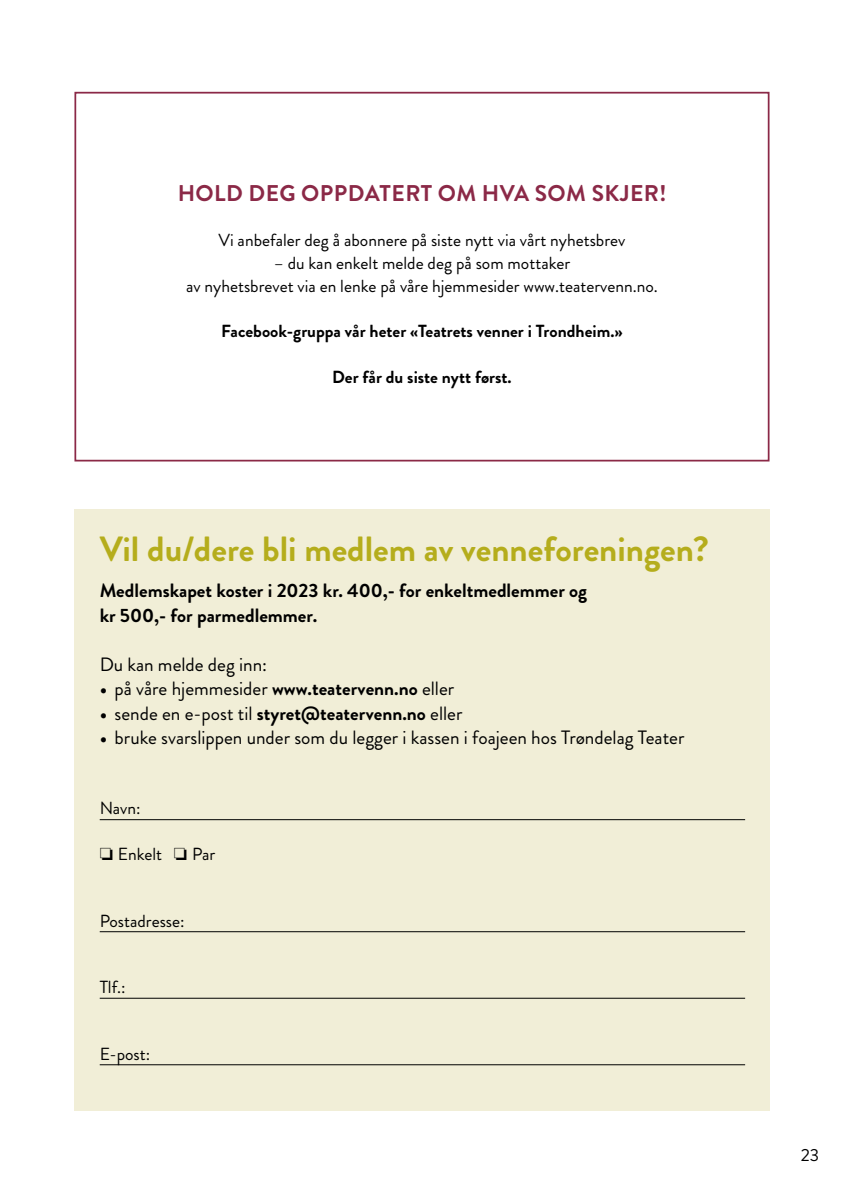
<style>
.page{position:relative;width:844px;height:1191px;background:#fff}
.page>*{position:absolute;margin:0;border:0;box-sizing:border-box;transform-origin:0 0}
.t1{font:700 35px "Brandon Grotesque";color:#b5ad1c}
.t2{font:700 22.75px "Brandon Grotesque";letter-spacing:.02em;color:#8b2947}
.t3{font:19.25px "Brandon Grotesque";color:#000}
.t4{font:700 19.25px/24.5px "Brandon Grotesque";color:#000}
.t5{font:17.5px/22.8px "Brandon Grotesque";color:#000;text-align:center}
.t6{font:700 17.5px "Brandon Grotesque";color:#000}
.s1{font-family:"Minion Pro"}
.s2{font-weight:700}
</style>
<div class="page">
<div style="left:75px;top:508px;width:694px;height:602px;background:#f1eed7"></div>
<hr style="left:100px;top:819px;width:645px;height:1px;background:#000">
<hr style="left:100px;top:931px;width:645px;height:1px;background:#000">
<hr style="left:100px;top:998px;width:645px;height:1px;background:#000">
<hr style="left:100px;top:1064px;width:645px;height:1px;background:#000">
<div style="left:74px;top:92px;width:695px;height:369px;border:2px solid #8b2947"></div>
<h2 class="t2" style="left:178px;top:177px;width:490px">HOLD DEG OPPDATERT OM HVA SOM SKJER!</h2>
<p class="t5" style="left:218px;top:229px;width:408px">Vi anbefaler deg å abonnere på siste nytt via vårt nyhetsbrev</p>
<p class="t5" style="left:186px;top:252px;width:473px">– du kan enkelt melde deg på som mottaker<br>av nyhetsbrevet via en lenke på våre hjemmesider www.teatervenn.no.</p>
<p class="t6" style="left:221px;top:319px;width:403px">Facebook-gruppa vår heter «Teatrets venner i Trondheim.»</p>
<p class="t6" style="left:332px;top:364px;width:181px">Der får du siste nytt først.</p>
<h1 class="t1" style="left:100px;top:524px;width:610px">Vil du/dere bli medlem av venneforeningen?</h1>
<p class="t4" style="left:100px;top:579px;width:489px">Medlemskapet koster i 2023 kr. 400,- for enkeltmedlemmer og kr 500,- for parmedlemmer.</p>
<p class="t3" style="left:100px;top:651px;width:169px">Du kan melde deg inn:</p>
<p class="t3" style="left:100px;top:675px;width:356px"><span class="s1">•</span> på våre hjemmesider <span class="s2">www.teatervenn.no</span> eller</p>
<p class="t3" style="left:100px;top:700px;width:364px"><span class="s1">•</span> sende en e-post til <span class="s2">styret@teatervenn.no</span> eller</p>
<p class="t3" style="left:100px;top:724px;width:586px"><span class="s1">•</span> bruke svarslippen under som du legger i kassen i foajeen hos Trøndelag Teater</p>
<p class="t5" style="left:100px;top:797px;width:42px">Navn:</p>
<p class="t5" style="left:100px;top:843px;width:117px">□ Enkelt □ Par</p>
<p class="t5" style="left:100px;top:909px;width:86px">Postadresse:</p>
<p class="t5" style="left:100px;top:976px;width:27px">Tlf.:</p>
<p class="t5" style="left:100px;top:1042px;width:52px">E-post:</p>
<p class="t5" style="left:800px;top:1144px;width:20px">23</p>
</div>
